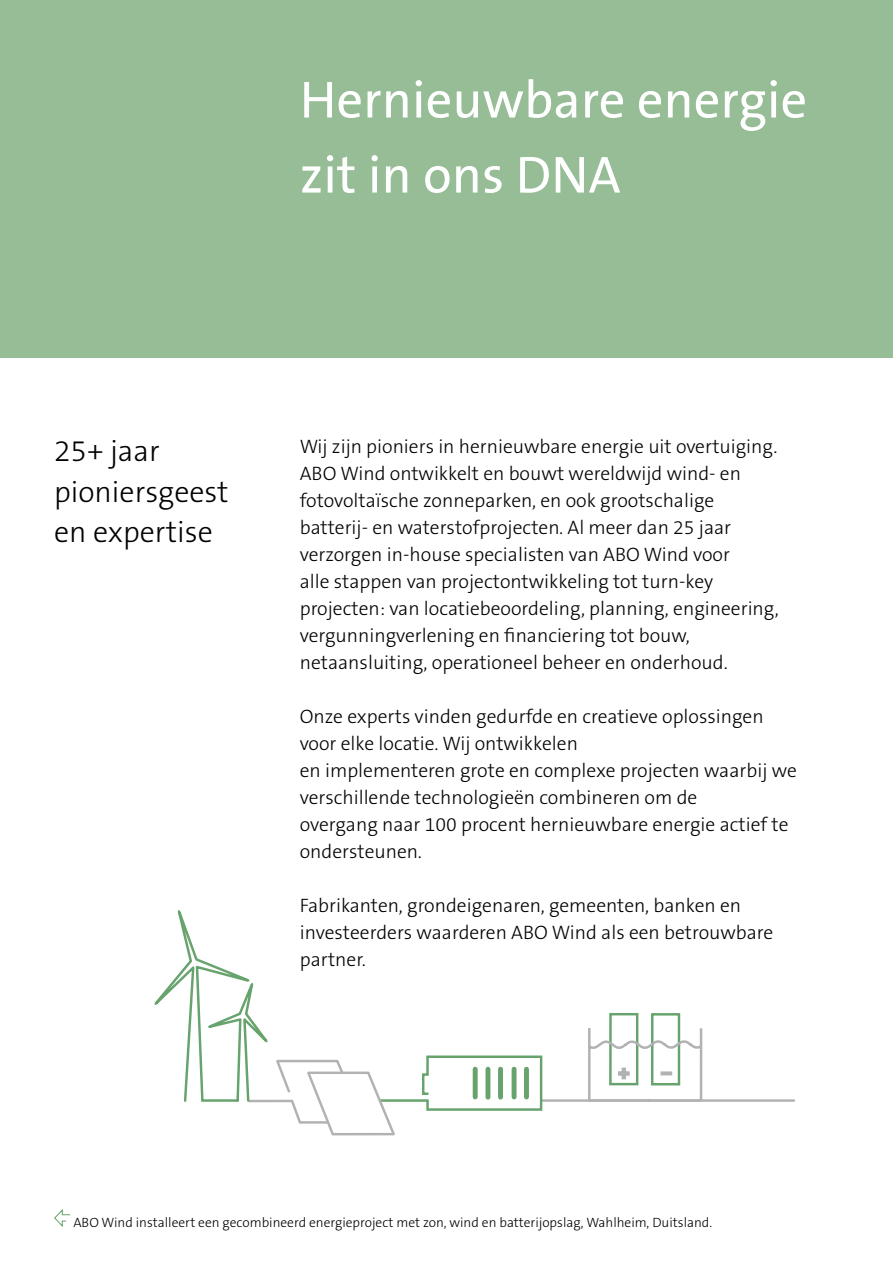
<style>
.page{position:relative;width:893px;height:1263px;background:#fff}
.page>*{position:absolute;margin:0;border:0;box-sizing:border-box;transform-origin:0 0}
.t1{font:52.5px/75px "The Sans B W5 Plain";color:#fff}
.t2{font:300 30px/40.5px "The Sans B W3";color:#000}
.t3{font:300 19.5px/27px "The Sans B W3";color:#000}
.t4{font:300 13.5px "The Sans B W3";color:#000}
</style>
<div class="page">
<div style="left:0;top:0;width:893px;height:357px;background:#96bd96"></div>
<hr style="left:541px;top:1099px;width:253px;height:3px;background:#b3b2b2">
<svg style="left:154px;top:910px;width:390px;height:226px"></svg>
<div style="left:651px;top:1013px;width:29px;height:72px;border:2px solid #67a36d"></div>
<div style="left:609px;top:1013px;width:29px;height:72px;border:2px solid #67a36d"></div>
<svg style="left:586px;top:1025px;width:118px;height:77px"></svg>
<svg style="left:54px;top:1209px;width:17px;height:18px"></svg>
<h1 class="t1" style="left:300px;top:63px;width:509px">Hernieuwbare energie zit in ons DNA</h1>
<h2 class="t2" style="left:54px;top:431px;width:176px">25+ jaar pioniersgeest en expertise</h2>
<p class="t3" style="left:300px;top:433px;width:480px">Wij zijn pioniers in hernieuwbare energie uit overtuiging.<br>ABO Wind ontwikkelt en bouwt wereldwijd wind- en fotovoltaïsche zonneparken, en ook grootschalige batterij- en waterstofprojecten. Al meer dan 25 jaar verzorgen in-house specialisten van ABO Wind voor<br>alle stappen van projectontwikkeling tot turn-key projecten: van locatiebeoordeling, planning, engineering, vergunningverlening en financiering tot bouw, netaansluiting, operationeel beheer en onderhoud.</p>
<p class="t3" style="left:300px;top:703px;width:499px">Onze experts vinden gedurfde en creatieve oplossingen voor elke locatie. Wij ontwikkelen<br>en implementeren grote en complexe projecten waarbij we verschillende technologieën combineren om de<br>overgang naar 100 procent hernieuwbare energie actief te ondersteunen.</p>
<p class="t3" style="left:300px;top:892px;width:475px">Fabrikanten, grondeigenaren, gemeenten, banken en investeerders waarderen ABO Wind als een betrouwbare partner.</p>
<p class="t4" style="left:73px;top:1214px;width:640px">ABO Wind installeert een gecombineerd energieproject met zon, wind en batterijopslag, Wahlheim, Duitsland.</p>
</div>
